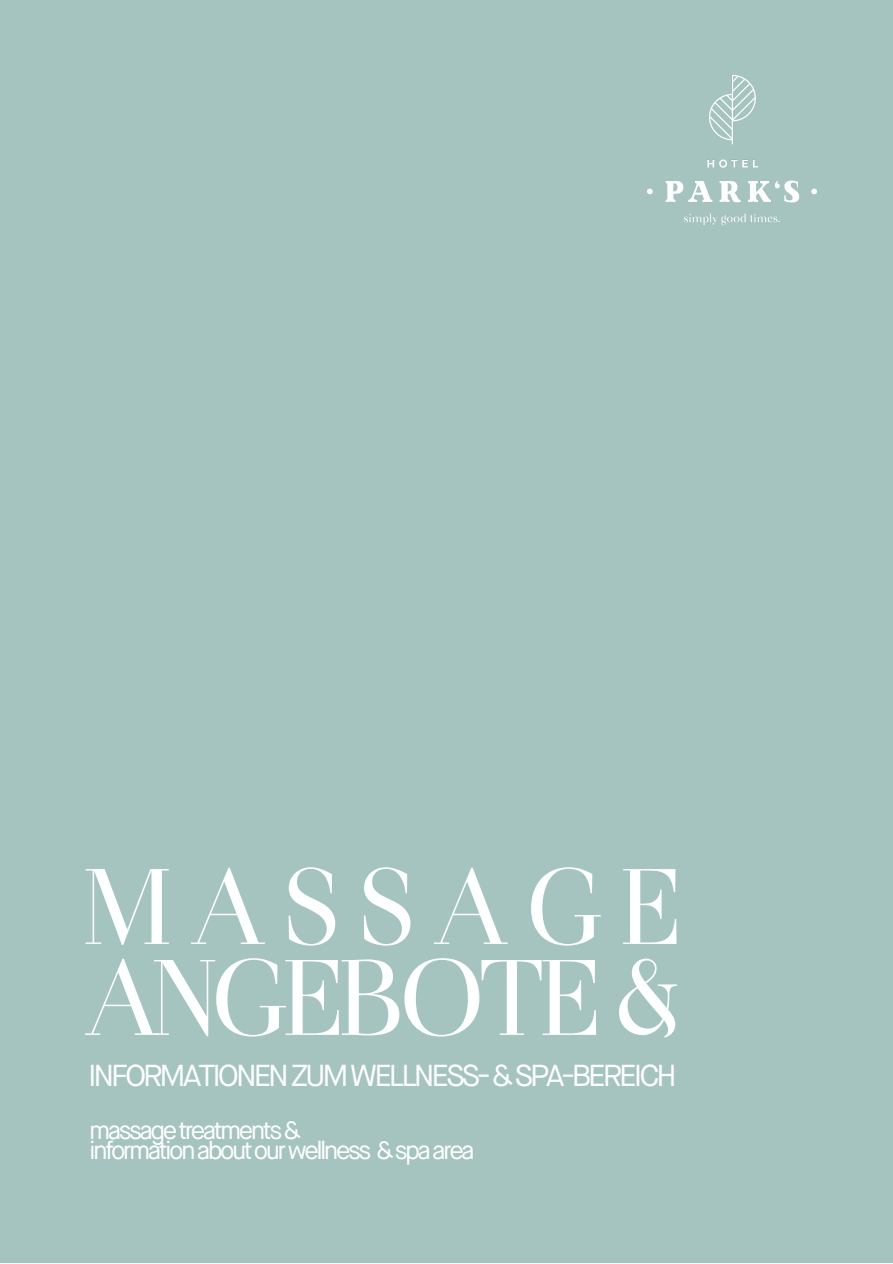
<style>
.page{position:relative;width:893px;height:1264px;background:#fff}
.page>*{position:absolute;margin:0;border:0;box-sizing:border-box;transform-origin:0 0}
.t1{font:112.5px/90.9px "Otama Display";letter-spacing:-.065em;color:#feffff}
.t2{font:30.3px "Maison Neue";letter-spacing:-.105em;color:#feffff}
.t3{font:25.05px/20.2px "Maison Neue";letter-spacing:-.105em;color:#feffff}
</style>
<div class="page">
<div style="left:0;top:0;width:892px;height:1262px;background:#a6c4bf"></div>
<img style="left:647px;top:75px;width:170px;height:151px">
<h1 class="t1" style="left:84px;top:873px;width:600px">MASSAGE<br>ANGEBOTE &amp;</h1>
<p class="t2" style="left:88px;top:1062px;width:590px">INFORMATIONENZUMWELLNESS-&amp;SPA-BEREICH</p>
<p class="t3" style="left:89px;top:1121px;width:387px">massagetreatments&amp; informationaboutourwellness &amp;spaarea</p>
</div>
